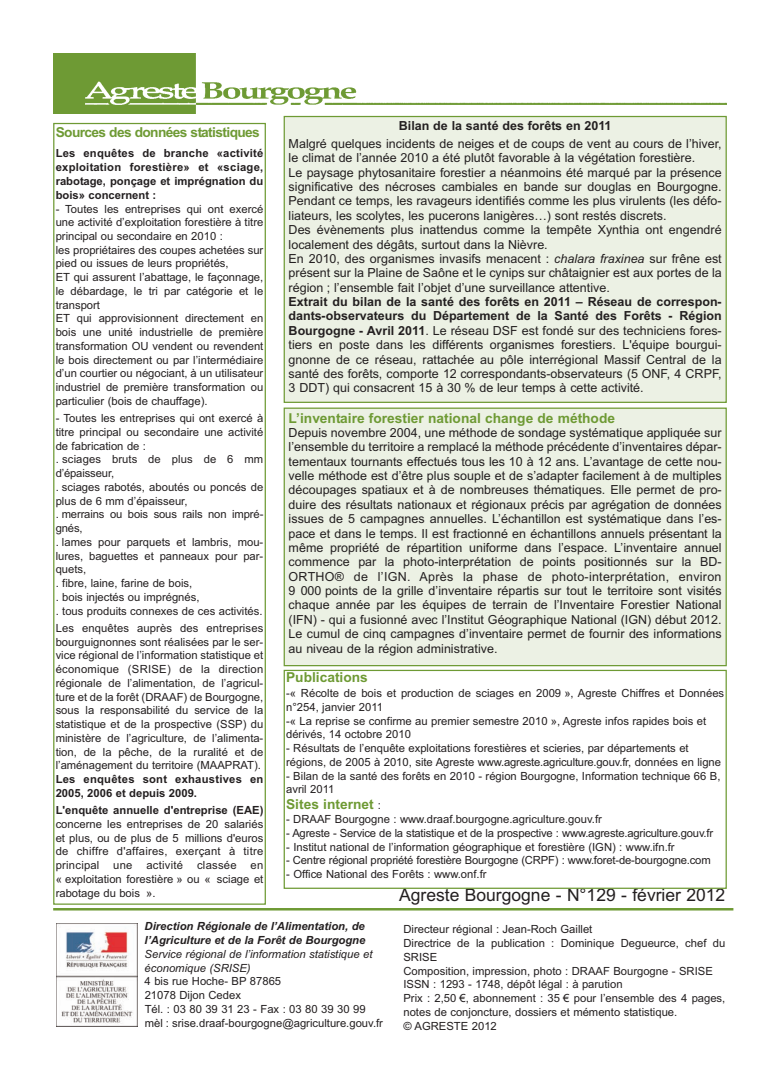
<style>
.page{position:relative;width:780px;height:1088px;background:#fff}
.page>*{position:absolute;margin:0;border:0;box-sizing:border-box;transform-origin:0 0}
.t1{font:17.5px "Arial";color:#231f20}
.t2{font:700 13.75px "Arial";color:#6e9a34}
.t3{font:700 13.75px "Arial";letter-spacing:-.045em;color:#6e9a34}
.t4{font:12.5px/14.4px "Arial";color:#231f20;text-align:justify}
.t5{font:700 12.5px "Arial";color:#231f20}
.t6{font:11.25px/13.8px "Arial";color:#231f20}
.t7{font:700 11.25px/13.8px "Arial";color:#231f20;text-align:justify}
.t8{font:italic 700 11.25px/13.8px "Arial";color:#231f20}
.t9{font:italic 11.25px/13.8px "Arial";color:#231f20}
.t10{font:700 11.25px/13.8px "Arial";letter-spacing:.02em;color:#231f20}
.s1{font-style:italic}
.s2{font-weight:700}
.s3{font-weight:400;font-size:11.25px;color:#231f20}
</style>
<div class="page">
<img style="left:53px;top:53px;width:673px;height:60px">
<hr style="left:53px;top:908px;width:680px;height:2px;background:#6e9a34">
<div style="left:285px;top:117px;width:440px;height:285px;background:#ecf1e4"></div>
<div style="left:283px;top:116px;width:443px;height:287px;border:1px solid #6e9a34"></div>
<div style="left:283px;top:670px;width:443px;height:219px;border:1px solid #6e9a34"></div>
<div style="left:53px;top:921px;width:86px;height:112px;background:linear-gradient(to right,#fff,#fff)"></div>
<img style="left:57px;top:923px;width:81px;height:103px">
<div style="left:53px;top:123px;width:213px;height:782px;border:1px solid #6e9a34"></div>
<div style="left:285px;top:409px;width:440px;height:256px;background:#ecf1e4"></div>
<div style="left:283px;top:407px;width:443px;height:259px;border:1px solid #6e9a34"></div>
<p class="t3" style="left:56px;top:124px;width:206px">Sources des données statistiques</p>
<p class="t7" style="left:56px;top:147px;width:209px">Les enquêtes de branche «activité exploitation forestière» et «sciage, rabotage, ponçage et imprégnation du bois» concernent :</p>
<p class="t6" style="left:56px;top:202px;width:209px">- Toutes les entreprises qui ont exercé une activité d’exploitation forestière à titre principal ou secondaire en 2010 :<br>les propriétaires des coupes achetées sur pied ou issues de leurs propriétés,<br>ET qui assurent l’abattage, le façonnage, le débardage, le tri par catégorie et le transport<br>ET qui approvisionnent directement en bois une unité industrielle de première transformation OU vendent ou revendent le bois directement ou par l’intermédiaire d’un courtier ou négociant, à un utilisateur industriel de première transformation ou particulier (bois de chauffage).</p>
<p class="t6" style="left:56px;top:411px;width:209px">- Toutes les entreprises qui ont exercé à titre principal ou secondaire une activité de fabrication de :<br>. sciages bruts de plus de 6 mm d’épaisseur,<br>. sciages rabotés, aboutés ou poncés de plus de 6 mm d’épaisseur,<br>. merrains ou bois sous rails non impré&shy;gnés,<br>. lames pour parquets et lambris, mou&shy;lures, baguettes et panneaux pour par&shy;quets,<br>. fibre, laine, farine de bois,<br>. bois injectés ou imprégnés,<br>. tous produits connexes de ces activités.</p>
<p class="t6" style="left:56px;top:621px;width:209px;text-align:justify">Les enquêtes auprès des entreprises bourguignonnes sont réalisées par le ser&shy;vice régional de l’information statistique et économique (SRISE) de la direction régionale de l’alimentation, de l’agricul&shy;ture et de la forêt (DRAAF) de Bourgogne, sous la responsabilité du service de la statistique et de la prospective (SSP) du ministère de l’agriculture, de l’alimenta&shy;tion, de la pêche, de la ruralité et de l’aménagement du territoire (MAAPRAT).</p>
<p class="t10" style="left:56px;top:772px;width:209px">Les enquêtes sont exhaustives en<br>2005, 2006 et depuis 2009.</p>
<p class="t7" style="left:56px;top:803px;width:209px">L'enquête annuelle d'entreprise (EAE)</p>
<p class="t6" style="left:56px;top:817px;width:209px;text-align:justify">concerne les entreprises de 20 salariés et plus, ou de plus de 5 millions d'euros de chiffre d'affaires, exerçant à titre principal une activité classée en « exploitation forestière » ou « sciage et rabotage du bois ».</p>
<p class="t5" style="left:399px;top:118px;width:214px">Bilan de la santé des forêts en 2011</p>
<p class="t4" style="left:288px;top:136px;width:434px;text-align:left">Malgré quelques incidents de neiges et de coups de vent au cours de l’hiver, le climat de l’année 2010 a été plutôt favorable à la végétation forestière.<br>Le paysage phytosanitaire forestier a néanmoins été marqué par la présence significative des nécroses cambiales en bande sur douglas en Bourgogne.<br>Pendant ce temps, les ravageurs identifiés comme les plus virulents (les défo&shy;liateurs, les scolytes, les pucerons lanigères…) sont restés discrets.<br>Des évènements plus inattendus comme la tempête Xynthia ont engendré localement des dégâts, surtout dans la Nièvre.<br>En 2010, des organismes invasifs menacent : <span class="s1">chalara fraxinea</span> sur frêne est présent sur la Plaine de Saône et le cynips sur châtaignier est aux portes de la région ; l’ensemble fait l’objet d’une surveillance attentive.</p>
<p class="t4" style="left:288px;top:295px;width:434px"><span class="s2">Extrait du bilan de la santé des forêts en 2011 – Réseau de correspon&shy;dants-observateurs du Département de la Santé des Forêts - Région Bourgogne - Avril 2011</span>. Le réseau DSF est fondé sur des techniciens fores&shy;tiers en poste dans les différents organismes forestiers. L'équipe bourgui&shy;gnonne de ce réseau, rattachée au pôle interrégional Massif Central de la santé des forêts, comporte 12 correspondants-observateurs (5 ONF, 4 CRPF, 3 DDT) qui consacrent 15 à 30 % de leur temps à cette activité.</p>
<p class="t2" style="left:288px;top:410px;width:328px">L’inventaire forestier national change de méthode</p>
<p class="t4" style="left:288px;top:425px;width:434px">Depuis novembre 2004, une méthode de sondage systématique appliquée sur l’ensemble du territoire a remplacé la méthode précédente d’inventaires dépar&shy;tementaux tournants effectués tous les 10 à 12 ans. L’avantage de cette nou&shy;velle méthode est d’être plus souple et de s’adapter facilement à de multiples découpages spatiaux et à de nombreuses thématiques. Elle permet de pro&shy;duire des résultats nationaux et régionaux précis par agrégation de données issues de 5 campagnes annuelles. L’échantillon est systématique dans l’es&shy;pace et dans le temps. Il est fractionné en échantillons annuels présentant la même propriété de répartition uniforme dans l’espace. L’inventaire annuel commence par la photo-interprétation de points positionnés sur la BD-ORTHO® de l’IGN. Après la phase de photo-interprétation, environ 9 000 points de la grille d’inventaire répartis sur tout le territoire sont visités chaque année par les équipes de terrain de l’Inventaire Forestier National (IFN) - qui a fusionné avec l’Institut Géographique National (IGN) début 2012.<br>Le cumul de cinq campagnes d’inventaire permet de fournir des informations au niveau de la région administrative.</p>
<p class="t2" style="left:286px;top:669px;width:83px">Publications</p>
<p class="t6" style="left:286px;top:686px;width:439px">-« Récolte de bois et production de sciages en 2009 », Agreste Chiffres et Données n°254, janvier 2011<br>-« La reprise se confirme au premier semestre 2010 », Agreste infos rapides bois et dérivés, 14 octobre 2010</p>
<p class="t6" style="left:286px;top:741px;width:436px">- Résultats de l’enquête exploitations forestières et scieries, par départements et régions, de 2005 à 2010, site Agreste www.agreste.agriculture.gouv.fr, données en ligne</p>
<p class="t6" style="left:286px;top:769px;width:436px">- Bilan de la santé des forêts en 2010 - région Bourgogne, Information technique 66 B, avril 2011</p>
<p class="t2" style="left:286px;top:796px;width:96px">Sites internet <span class="s3">:</span></p>
<p class="t6" style="left:286px;top:812px;width:317px">- DRAAF Bourgogne : www.draaf.bourgogne.agriculture.gouv.fr</p>
<p class="t6" style="left:286px;top:826px;width:428px">- Agreste - Service de la statistique et de la prospective : www.agreste.agriculture.gouv.fr</p>
<p class="t6" style="left:286px;top:840px;width:390px">- Institut national de l’information géographique et forestière (IGN) : www.ifn.fr</p>
<p class="t6" style="left:286px;top:854px;width:426px">- Centre régional propriété forestière Bourgogne (CRPF) : www.foret-de-bourgogne.com</p>
<p class="t6" style="left:286px;top:867px;width:202px">- Office National des Forêts : www.onf.fr</p>
<h1 class="t1" style="left:399px;top:885px;width:328px">Agreste Bourgogne - N°129 - février 2012</h1>
<p class="t8" style="left:145px;top:919px;width:222px">Direction Régionale de l’Alimentation, de l’Agriculture et de la Forêt de Bourgogne</p>
<p class="t9" style="left:145px;top:947px;width:229px">Service régional de l’information statistique et économique (SRISE)</p>
<p class="t6" style="left:145px;top:974px;width:240px">4 bis rue Hoche- BP 87865<br>21078 Dijon Cedex<br>Tél. : 03 80 39 31 23 - Fax : 03 80 39 30 99 mèl : srise.draaf-bourgogne@agriculture.gouv.fr</p>
<p class="t6" style="left:403px;top:922px;width:323px">Directeur régional : Jean-Roch Gaillet<br>Directrice de la publication : Dominique Degueurce, chef du SRISE<br>Composition, impression, photo : DRAAF Bourgogne - SRISE ISSN : 1293 - 1748, dépôt légal : à parution<br>Prix : 2,50 €, abonnement : 35 € pour l’ensemble des 4 pages, notes de conjoncture, dossiers et mémento statistique.<br>© AGRESTE 2012</p>
</div>
